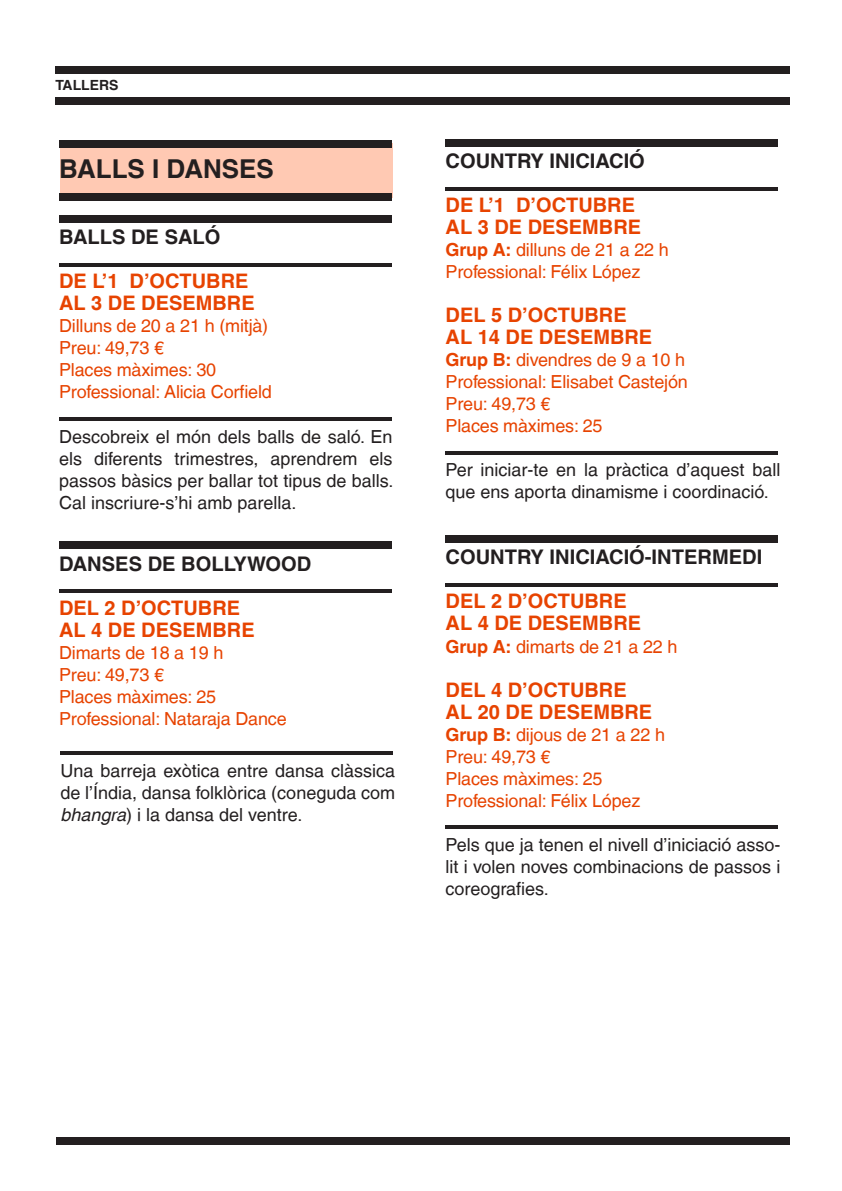
<style>
.page{position:relative;width:842px;height:1191px;background:#fff}
.page>*{position:absolute;margin:0;border:0;box-sizing:border-box;transform-origin:0 0}
.t1{font:700 26px "Helvetica LT";color:#231f20}
.t2{font:700 20.2px "Helvetica LT";color:#231f20}
.t3{font:700 20px "Helvetica LT";color:#e74300}
.t4{font:18px/22px "Helvetica LT";color:#231f20;text-align:justify}
.t5{font:18px "Helvetica LT";letter-spacing:-.01em;color:#e74300}
.t6{font:700 14px "Helvetica LT";color:#231f20}
.s1{font-style:italic}
.s2{font-weight:700}
</style>
<div class="page">
<div style="left:56px;top:1137px;width:733px;height:7px;background:#231f20"></div>
<div style="left:60px;top:144px;width:332px;height:54px;background:#ffc9b3"></div>
<div style="left:55px;top:67px;width:734px;height:7px;background:#231f20"></div>
<div style="left:55px;top:97px;width:734px;height:7px;background:#231f20"></div>
<div style="left:59px;top:140px;width:332px;height:7px;background:#231f20"></div>
<div style="left:59px;top:193px;width:332px;height:7px;background:#231f20"></div>
<div style="left:59px;top:215px;width:332px;height:7px;background:#231f20"></div>
<hr style="left:59px;top:263px;width:332px;height:3px;background:#231f20">
<hr style="left:59px;top:417px;width:332px;height:3px;background:#231f20">
<div style="left:59px;top:541px;width:332px;height:7px;background:#231f20"></div>
<hr style="left:59px;top:589px;width:332px;height:3px;background:#231f20">
<hr style="left:60px;top:751px;width:333px;height:3px;background:#231f20">
<div style="left:446px;top:139px;width:332px;height:7px;background:#231f20"></div>
<hr style="left:446px;top:187px;width:332px;height:3px;background:#231f20">
<hr style="left:446px;top:451px;width:332px;height:3px;background:#231f20">
<div style="left:446px;top:535px;width:332px;height:7px;background:#231f20"></div>
<hr style="left:446px;top:583px;width:332px;height:3px;background:#231f20">
<hr style="left:446px;top:825px;width:332px;height:3px;background:#231f20">
<p class="t6" style="left:55px;top:77px;width:65px">TALLERS</p>
<p class="t1" style="left:59px;top:153px;width:216px">BALLS I DANSES</p>
<p class="t2" style="left:59px;top:225px;width:163px">BALLS DE SALÓ</p>
<p class="t3" style="left:59px;top:269px;width:191px">DE L’1 D’OCTUBRE</p>
<p class="t3" style="left:59px;top:291px;width:197px">AL 3 DE DESEMBRE</p>
<p class="t5" style="left:59px;top:316px;width:211px">Dilluns de 20 a 21 h (mitjà)</p>
<p class="t5" style="left:59px;top:338px;width:107px">Preu: 49,73 €</p>
<p class="t5" style="left:59px;top:360px;width:159px">Places màximes: 30</p>
<p class="t5" style="left:59px;top:382px;width:214px">Professional: Alicia Corfield</p>
<p class="t4" style="left:59px;top:425px;width:336px">Descobreix el món dels balls de saló. En els diferents trimestres, aprendrem els passos bàsics per ballar tot tipus de balls.<br>Cal inscriure-s’hi amb parella.</p>
<p class="t2" style="left:59px;top:551px;width:254px">DANSES DE BOLLYWOOD</p>
<p class="t3" style="left:59px;top:595px;width:183px">DEL 2 D’OCTUBRE</p>
<p class="t3" style="left:59px;top:617px;width:197px">AL 4 DE DESEMBRE</p>
<p class="t5" style="left:59px;top:642px;width:166px">Dimarts de 18 a 19 h</p>
<p class="t5" style="left:59px;top:664px;width:107px">Preu: 49,73 €</p>
<p class="t5" style="left:59px;top:686px;width:159px">Places màximes: 25</p>
<p class="t5" style="left:59px;top:708px;width:229px">Professional: Nataraja Dance</p>
<p class="t4" style="left:60px;top:759px;width:336px">Una barreja exòtica entre dansa clàssica de l’Índia, dansa folklòrica (coneguda com <span class="s1">bhangra</span>) i la dansa del ventre.</p>
<p class="t2" style="left:446px;top:149px;width:201px">COUNTRY INICIACIÓ</p>
<p class="t3" style="left:446px;top:193px;width:191px">DE L’1 D’OCTUBRE</p>
<p class="t3" style="left:446px;top:215px;width:197px">AL 3 DE DESEMBRE</p>
<p class="t5" style="left:446px;top:239px;width:225px"><span class="s2">Grup A:</span> dilluns de 21 a 22 h</p>
<p class="t5" style="left:446px;top:261px;width:196px">Professional: Félix López</p>
<p class="t3" style="left:446px;top:303px;width:183px">DEL 5 D’OCTUBRE</p>
<p class="t3" style="left:446px;top:325px;width:208px">AL 14 DE DESEMBRE</p>
<p class="t5" style="left:446px;top:349px;width:241px"><span class="s2">Grup B:</span> divendres de 9 a 10 h</p>
<p class="t5" style="left:446px;top:371px;width:244px">Professional: Elisabet Castejón</p>
<p class="t5" style="left:446px;top:393px;width:107px">Preu: 49,73 €</p>
<p class="t5" style="left:446px;top:415px;width:159px">Places màximes: 25</p>
<p class="t4" style="left:446px;top:459px;width:336px">Per iniciar-te en la pràctica d’aquest ball que ens aporta dinamisme i coordinació.</p>
<p class="t2" style="left:446px;top:545px;width:318px">COUNTRY INICIACIÓ-INTERMEDI</p>
<p class="t3" style="left:446px;top:589px;width:183px">DEL 2 D’OCTUBRE</p>
<p class="t3" style="left:446px;top:611px;width:197px">AL 4 DE DESEMBRE</p>
<p class="t5" style="left:446px;top:635px;width:233px"><span class="s2">Grup A:</span> dimarts de 21 a 22 h</p>
<p class="t3" style="left:446px;top:677px;width:183px">DEL 4 D’OCTUBRE</p>
<p class="t3" style="left:446px;top:699px;width:208px">AL 20 DE DESEMBRE</p>
<p class="t5" style="left:446px;top:723px;width:221px"><span class="s2">Grup B:</span> dijous de 21 a 22 h</p>
<p class="t5" style="left:446px;top:745px;width:107px">Preu: 49,73 €</p>
<p class="t5" style="left:446px;top:767px;width:159px">Places màximes: 25</p>
<p class="t5" style="left:446px;top:789px;width:196px">Professional: Félix López</p>
<p class="t4" style="left:446px;top:833px;width:336px">Pels que ja tenen el nivell d’iniciació asso&shy;lit i volen noves combinacions de passos i coreografies.</p>
</div>
